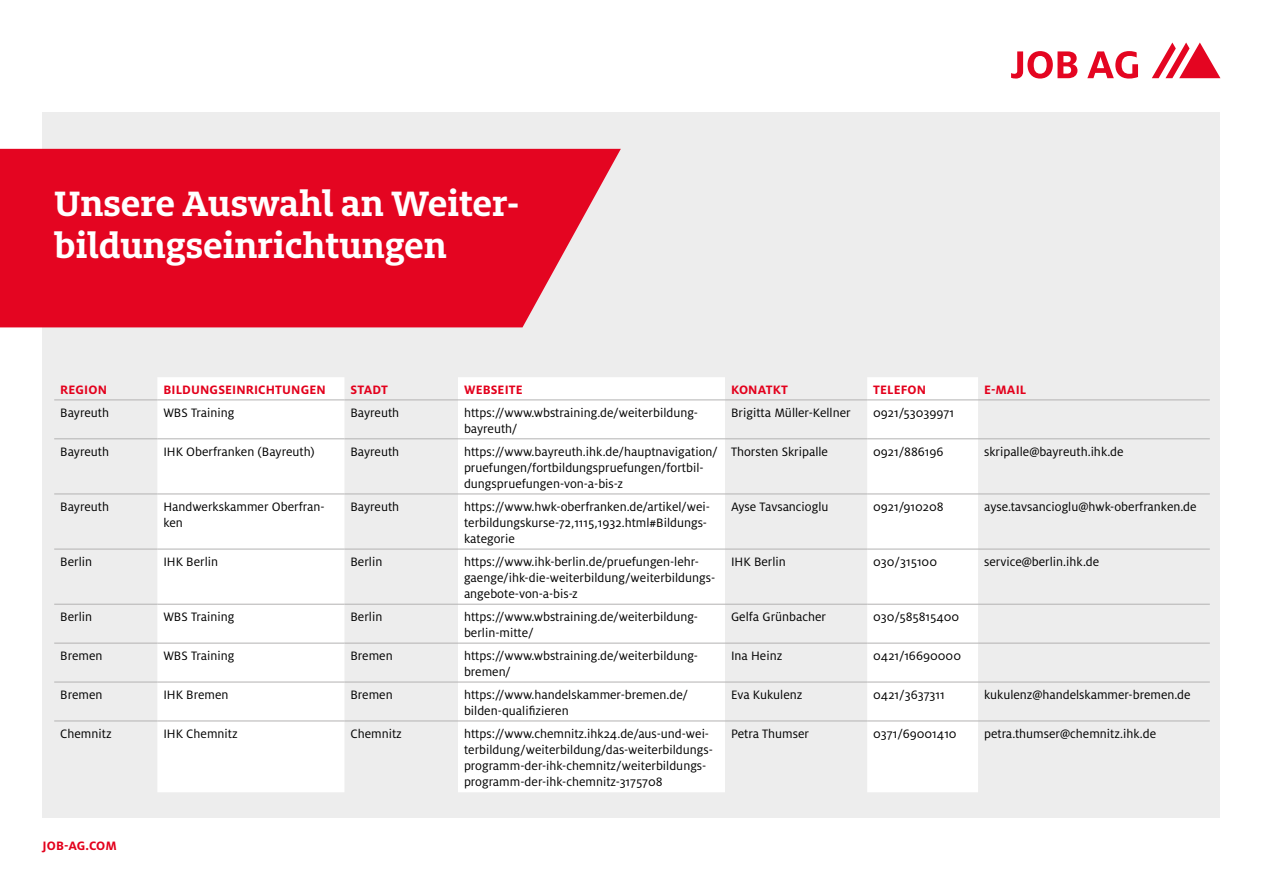
<style>
.page{position:relative;width:1263px;height:893px;background:#fff}
.page>*{position:absolute;margin:0;border:0;box-sizing:border-box;transform-origin:0 0}
.t1{font:700 39px/42px "Milo Slab OT";color:#fff}
.t2{font:13.5px/16.2px "Milo Pro";color:#000}
.t3{font:700 13.5px "Milo Pro";letter-spacing:.01em;color:#e3001c}
</style>
<div class="page">
<div style="left:43px;top:113px;width:1177px;height:705px;background:#ededed"></div>
<svg style="left:1011px;top:43px;width:209px;height:36px"></svg>
<div style="left:0;top:149px;width:621px;height:178px;background:#e40521"></div>
<svg style="left:157px;top:377px;width:821px;height:415px;fill:#fff"></svg>
<hr style="left:54px;top:400px;width:103px;height:1px;background:#b3b2b2">
<hr style="left:157px;top:400px;width:187px;height:1px;background:#b3b2b2">
<hr style="left:344px;top:400px;width:114px;height:1px;background:#b3b2b2">
<hr style="left:458px;top:400px;width:267px;height:1px;background:#b3b2b2">
<hr style="left:725px;top:400px;width:142px;height:1px;background:#b3b2b2">
<hr style="left:867px;top:400px;width:111px;height:1px;background:#b3b2b2">
<hr style="left:978px;top:400px;width:232px;height:1px;background:#b3b2b2">
<hr style="left:54px;top:439px;width:103px;height:1px;background:#b3b2b2">
<hr style="left:157px;top:439px;width:187px;height:1px;background:#b3b2b2">
<hr style="left:344px;top:439px;width:114px;height:1px;background:#b3b2b2">
<hr style="left:458px;top:439px;width:267px;height:1px;background:#b3b2b2">
<hr style="left:725px;top:439px;width:142px;height:1px;background:#b3b2b2">
<hr style="left:867px;top:439px;width:111px;height:1px;background:#b3b2b2">
<hr style="left:978px;top:439px;width:232px;height:1px;background:#b3b2b2">
<hr style="left:54px;top:494px;width:103px;height:1px;background:#b3b2b2">
<hr style="left:157px;top:494px;width:187px;height:1px;background:#b3b2b2">
<hr style="left:344px;top:494px;width:114px;height:1px;background:#b3b2b2">
<hr style="left:458px;top:494px;width:267px;height:1px;background:#b3b2b2">
<hr style="left:725px;top:494px;width:142px;height:1px;background:#b3b2b2">
<hr style="left:867px;top:494px;width:111px;height:1px;background:#b3b2b2">
<hr style="left:978px;top:494px;width:232px;height:1px;background:#b3b2b2">
<hr style="left:54px;top:549px;width:103px;height:1px;background:#b3b2b2">
<hr style="left:157px;top:549px;width:187px;height:1px;background:#b3b2b2">
<hr style="left:344px;top:549px;width:114px;height:1px;background:#b3b2b2">
<hr style="left:458px;top:549px;width:267px;height:1px;background:#b3b2b2">
<hr style="left:725px;top:549px;width:142px;height:1px;background:#b3b2b2">
<hr style="left:867px;top:549px;width:111px;height:1px;background:#b3b2b2">
<hr style="left:978px;top:549px;width:232px;height:1px;background:#b3b2b2">
<hr style="left:54px;top:604px;width:103px;height:1px;background:#b3b2b2">
<hr style="left:157px;top:604px;width:187px;height:1px;background:#b3b2b2">
<hr style="left:344px;top:604px;width:114px;height:1px;background:#b3b2b2">
<hr style="left:458px;top:604px;width:267px;height:1px;background:#b3b2b2">
<hr style="left:725px;top:604px;width:142px;height:1px;background:#b3b2b2">
<hr style="left:867px;top:604px;width:111px;height:1px;background:#b3b2b2">
<hr style="left:978px;top:604px;width:232px;height:1px;background:#b3b2b2">
<hr style="left:54px;top:643px;width:103px;height:1px;background:#b3b2b2">
<hr style="left:157px;top:643px;width:187px;height:1px;background:#b3b2b2">
<hr style="left:344px;top:643px;width:114px;height:1px;background:#b3b2b2">
<hr style="left:458px;top:643px;width:267px;height:1px;background:#b3b2b2">
<hr style="left:725px;top:643px;width:142px;height:1px;background:#b3b2b2">
<hr style="left:867px;top:643px;width:111px;height:1px;background:#b3b2b2">
<hr style="left:978px;top:643px;width:232px;height:1px;background:#b3b2b2">
<hr style="left:54px;top:682px;width:103px;height:1px;background:#b3b2b2">
<hr style="left:157px;top:682px;width:187px;height:1px;background:#b3b2b2">
<hr style="left:344px;top:682px;width:114px;height:1px;background:#b3b2b2">
<hr style="left:458px;top:682px;width:267px;height:1px;background:#b3b2b2">
<hr style="left:725px;top:682px;width:142px;height:1px;background:#b3b2b2">
<hr style="left:867px;top:682px;width:111px;height:1px;background:#b3b2b2">
<hr style="left:978px;top:682px;width:232px;height:1px;background:#b3b2b2">
<hr style="left:54px;top:721px;width:103px;height:1px;background:#b3b2b2">
<hr style="left:157px;top:721px;width:187px;height:1px;background:#b3b2b2">
<hr style="left:344px;top:721px;width:114px;height:1px;background:#b3b2b2">
<hr style="left:458px;top:721px;width:267px;height:1px;background:#b3b2b2">
<hr style="left:725px;top:721px;width:142px;height:1px;background:#b3b2b2">
<hr style="left:867px;top:721px;width:111px;height:1px;background:#b3b2b2">
<hr style="left:978px;top:721px;width:232px;height:1px;background:#b3b2b2">
<h1 class="t1" style="left:54px;top:183px;width:467px">Unsere Auswahl an Weiter&shy;bildungseinrichtungen</h1>
<p class="t3" style="left:60px;top:382px;width:48px">REGION</p>
<p class="t3" style="left:163px;top:382px;width:164px">BILDUNGSEINRICHTUNGEN</p>
<p class="t3" style="left:350px;top:382px;width:39px">STADT</p>
<p class="t3" style="left:464px;top:382px;width:60px">WEBSEITE</p>
<p class="t3" style="left:731px;top:382px;width:58px">KONATKT</p>
<p class="t3" style="left:873px;top:382px;width:54px">TELEFON</p>
<p class="t3" style="left:984px;top:382px;width:44px">E-MAIL</p>
<p class="t2" style="left:60px;top:404px;width:50px">Bayreuth</p>
<p class="t2" style="left:163px;top:404px;width:73px">WBS Training</p>
<p class="t2" style="left:350px;top:404px;width:50px">Bayreuth</p>
<p class="t2" style="left:464px;top:404px;width:236px">https://www.wbstraining.de/weiterbildung&shy;bayreuth/</p>
<p class="t2" style="left:731px;top:404px;width:121px">Brigitta Müller-Kellner</p>
<p class="t2" style="left:873px;top:404px;width:82px">0921/53039971</p>
<p class="t2" style="left:60px;top:443px;width:50px">Bayreuth</p>
<p class="t2" style="left:163px;top:443px;width:153px">IHK Oberfranken (Bayreuth)</p>
<p class="t2" style="left:350px;top:443px;width:50px">Bayreuth</p>
<p class="t2" style="left:464px;top:443px;width:255px">https://www.bayreuth.ihk.de/hauptnavigation/ pruefungen/fortbildungspruefungen/fortbil&shy;dungspruefungen-von-a-bis-z</p>
<p class="t2" style="left:731px;top:443px;width:98px">Thorsten Skripalle</p>
<p class="t2" style="left:873px;top:443px;width:72px">0921/886196</p>
<p class="t2" style="left:984px;top:443px;width:141px">skripalle@bayreuth.ihk.de</p>
<p class="t2" style="left:60px;top:498px;width:50px">Bayreuth</p>
<p class="t2" style="left:163px;top:498px;width:163px">Handwerkskammer Oberfran&shy;ken</p>
<p class="t2" style="left:350px;top:498px;width:50px">Bayreuth</p>
<p class="t2" style="left:464px;top:498px;width:248px">https://www.hwk-oberfranken.de/artikel/wei&shy;terbildungskurse-72,1115,1932.html#Bildungs&shy;kategorie</p>
<p class="t2" style="left:731px;top:498px;width:99px">Ayse Tavsancioglu</p>
<p class="t2" style="left:873px;top:498px;width:72px">0921/910208</p>
<p class="t2" style="left:984px;top:498px;width:214px">ayse.tavsancioglu@hwk-oberfranken.de</p>
<p class="t2" style="left:60px;top:554px;width:33px">Berlin</p>
<p class="t2" style="left:163px;top:554px;width:56px">IHK Berlin</p>
<p class="t2" style="left:350px;top:554px;width:33px">Berlin</p>
<p class="t2" style="left:464px;top:554px;width:253px">https://www.ihk-berlin.de/pruefungen-lehr&shy;gaenge/ihk-die-weiterbildung/weiterbildungs&shy;angebote-von-a-bis-z</p>
<p class="t2" style="left:731px;top:554px;width:56px">IHK Berlin</p>
<p class="t2" style="left:873px;top:554px;width:65px">030/315100</p>
<p class="t2" style="left:984px;top:554px;width:117px">service@berlin.ihk.de</p>
<p class="t2" style="left:60px;top:609px;width:33px">Berlin</p>
<p class="t2" style="left:163px;top:609px;width:73px">WBS Training</p>
<p class="t2" style="left:350px;top:609px;width:33px">Berlin</p>
<p class="t2" style="left:464px;top:609px;width:236px">https://www.wbstraining.de/weiterbildung&shy;berlin-mitte/</p>
<p class="t2" style="left:731px;top:609px;width:97px">Gelfa Grünbacher</p>
<p class="t2" style="left:873px;top:609px;width:88px">030/585815400</p>
<p class="t2" style="left:60px;top:648px;width:44px">Bremen</p>
<p class="t2" style="left:163px;top:648px;width:73px">WBS Training</p>
<p class="t2" style="left:350px;top:648px;width:44px">Bremen</p>
<p class="t2" style="left:464px;top:648px;width:236px">https://www.wbstraining.de/weiterbildung&shy;bremen/</p>
<p class="t2" style="left:731px;top:648px;width:53px">Ina Heinz</p>
<p class="t2" style="left:873px;top:648px;width:89px">0421/16690000</p>
<p class="t2" style="left:60px;top:686px;width:44px">Bremen</p>
<p class="t2" style="left:163px;top:686px;width:67px">IHK Bremen</p>
<p class="t2" style="left:350px;top:686px;width:44px">Bremen</p>
<p class="t2" style="left:464px;top:686px;width:226px">https://www.handelskammer-bremen.de/ bilden-qualifizieren</p>
<p class="t2" style="left:731px;top:686px;width:73px">Eva Kukulenz</p>
<p class="t2" style="left:873px;top:686px;width:73px">0421/3637311</p>
<p class="t2" style="left:984px;top:686px;width:208px">kukulenz@handelskammer-bremen.de</p>
<p class="t2" style="left:60px;top:725px;width:53px">Chemnitz</p>
<p class="t2" style="left:163px;top:725px;width:76px">IHK Chemnitz</p>
<p class="t2" style="left:350px;top:725px;width:53px">Chemnitz</p>
<p class="t2" style="left:464px;top:725px;width:250px">https://www.chemnitz.ihk24.de/aus-und-wei&shy;terbildung/weiterbildung/das-weiterbildungs&shy;programm-der-ihk-chemnitz/weiterbildungs&shy;programm-der-ihk-chemnitz-3175708</p>
<p class="t2" style="left:731px;top:725px;width:80px">Petra Thumser</p>
<p class="t2" style="left:873px;top:725px;width:85px">0371/69001410</p>
<p class="t2" style="left:984px;top:725px;width:174px">petra.thumser@chemnitz.ihk.de</p>
<p class="t3" style="left:43px;top:838px;width:76px">JOB-AG.COM</p>
</div>
